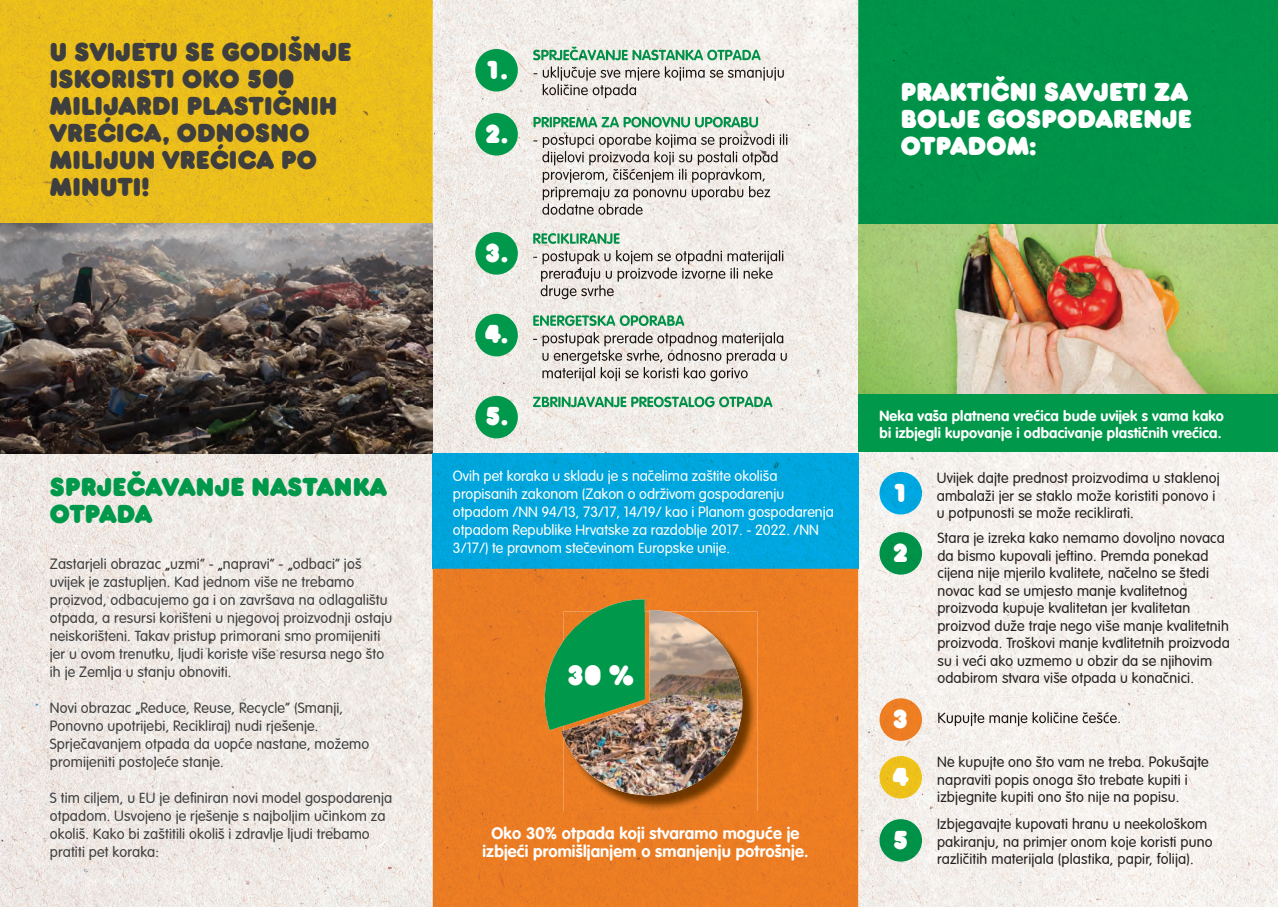
<style>
.page{position:relative;width:1278px;height:907px;background:#fff}
.page>*{position:absolute;margin:0;border:0;box-sizing:border-box;transform-origin:0 0}
.t1{font:29.1px "RNSBARUTABLACKLAZO";color:#fff}
.t2{font:27px/27px "RNSBARUTABLACKLAZO";letter-spacing:.01em;color:#3e3e3f}
.t3{font:27px/27px "RNSBARUTABLACKLAZO";letter-spacing:.01em;color:#fff}
.t4{font:27px/27px "RNSBARUTABLACKLAZO";letter-spacing:.01em;color:#00984a}
.t5{font:700 16.5px/18px "VAG Rounded HR";letter-spacing:.01em;color:#fff;text-align:center}
.t6{font:300 14.55px/17.4px "VAG Rounded HR";letter-spacing:.01em;color:#231f20}
.t7{font:300 14.55px/18px "VAG Rounded HR";letter-spacing:.01em;color:#3e3e3f}
.t8{font:300 14.55px/18px "VAG Rounded HR";color:#fff}
.t9{font:700 14.55px/17.4px "VAG Rounded HR";letter-spacing:.01em;color:#fff}
.s1{color:#231f20}
</style>
<div class="page">
<img style="left:1230px;top:452px;width:47px;height:455px">
<img style="left:907px;top:452px;width:323px;height:243px">
<img style="left:858px;top:695px;width:372px;height:212px">
<img style="left:432px;top:0;width:426px;height:317px">
<img style="left:424px;top:317px;width:483px;height:162px">
<img style="left:858px;top:479px;width:49px;height:216px">
<img style="left:0;top:479px;width:432px;height:428px">
<img style="left:0;top:453px;width:424px;height:27px">
<img style="left:0;top:0;width:432px;height:453px">
<img style="left:432px;top:453px;width:426px;height:116px">
<div style="left:752px;top:569px;width:106px;height:338px;background:#ed7d23"></div>
<div style="left:432px;top:569px;width:320px;height:48px;background:#eb7c23"></div>
<div style="left:432px;top:765px;width:320px;height:142px;background:#eb7c23"></div>
<div style="left:432px;top:617px;width:129px;height:148px;background:#eb7c23"></div>
<img style="left:858px;top:0;width:419px;height:394px">
<svg style="left:532px;top:599px;width:112px;height:131px"></svg>
<img style="left:563px;top:611px;width:194px;height:200px">
<div style="left:563px;top:611px;width:81px;height:91px;background:#00984a"></div>
<img style="left:649px;top:610px;width:93px;height:92px">
<img style="left:561px;top:702px;width:181px;height:93px">
<img style="left:938px;top:712px;width:181px;height:14px">
<img style="left:533px;top:46px;width:227px;height:14px">
<img style="left:533px;top:66px;width:251px;height:15px">
<img style="left:542px;top:84px;width:94px;height:14px">
<div style="left:475px;top:49px;width:43px;height:42px;background:#00984a;border-radius:50%"></div>
<img style="left:879px;top:472px;width:42px;height:42px;border-radius:21px">
<img style="left:879px;top:532px;width:42px;height:42px;border-radius:21px">
<img style="left:879px;top:698px;width:42px;height:43px;border-radius:21px">
<img style="left:879px;top:756px;width:42px;height:42px;border-radius:21px">
<img style="left:879px;top:819px;width:42px;height:42px;border-radius:21px">
<img style="left:533px;top:117px;width:225px;height:10px">
<img style="left:533px;top:134px;width:255px;height:14px">
<img style="left:542px;top:151px;width:236px;height:14px">
<img style="left:542px;top:168px;width:223px;height:15px">
<img style="left:542px;top:186px;width:228px;height:14px">
<img style="left:542px;top:203px;width:100px;height:12px">
<div style="left:475px;top:113px;width:43px;height:43px;background:#00984a;border-radius:50%"></div>
<img style="left:533px;top:233px;width:86px;height:11px">
<img style="left:533px;top:250px;width:250px;height:14px">
<img style="left:532px;top:267px;width:240px;height:15px">
<img style="left:532px;top:285px;width:82px;height:14px">
<div style="left:475px;top:232px;width:43px;height:43px;background:#00984a;border-radius:50%"></div>
<img style="left:533px;top:315px;width:151px;height:11px">
<img style="left:533px;top:332px;width:251px;height:14px">
<img style="left:542px;top:349px;width:245px;height:15px">
<img style="left:542px;top:367px;width:205px;height:14px">
<div style="left:475px;top:314px;width:43px;height:42px;background:#00984a;border-radius:50%"></div>
<img style="left:533px;top:396px;width:239px;height:11px">
<div style="left:475px;top:396px;width:43px;height:42px;background:#00984a;border-radius:50%"></div>
<div style="left:858px;top:394px;width:419px;height:58px;background:#00984a"></div>
<svg style="left:0;top:0;width:8px;height:7px"></svg>
<h2 class="t2" style="left:50px;top:37px;width:303px">U SVIJETU SE GODIŠNJE<br>ISKORISTI OKO 500<br>MILIJARDI PLASTIČNIH<br>VREĆICA, ODNOSNO<br>MILIJUN VREĆICA PO<br>MINUTI!</h2>
<h2 class="t4" style="left:50px;top:472px;width:338px">SPRJEČAVANJE NASTANKA<br>OTPADA</h2>
<p class="t7" style="left:50px;top:554px;width:344px">Zastarjeli obrazac <span class="s1">„</span>uzmi” - <span class="s1">„</span>napravi” - <span class="s1">„</span>odbaci” još uvijek je zastupljen. Kad jednom više ne trebamo proizvod, odbacujemo ga i on završava na odlagalištu otpada, a resursi korišteni u njegovoj proizvodnji ostaju neiskorišteni. Takav pristup primorani smo promijeniti jer u ovom trenutku, ljudi koriste više resursa nego što ih je Zemlja u stanju obnoviti.</p>
<p class="t7" style="left:50px;top:698px;width:321px">Novi obrazac <span class="s1">„</span>Reduce, Reuse, Recycle” (Smanji, Ponovno upotrijebi, Recikliraj) nudi rješenje.<br>Sprječavanjem otpada da uopće nastane, možemo promijeniti postojeće stanje.</p>
<p class="t7" style="left:50px;top:788px;width:344px">S tim ciljem, u EU je definiran novi model gospodarenja otpadom. Usvojeno je rješenje s najboljim učinkom za okoliš. Kako bi zaštitili okoliš i zdravlje ljudi trebamo pratiti pet koraka:</p>
<h2 class="t3" style="left:485px;top:55px;width:23px">1.</h2>
<h2 class="t3" style="left:485px;top:119px;width:24px">2.</h2>
<h2 class="t3" style="left:485px;top:238px;width:24px">3.</h2>
<h2 class="t3" style="left:485px;top:320px;width:24px">4.</h2>
<h2 class="t3" style="left:485px;top:402px;width:24px">5.</h2>
<p class="t8" style="left:453px;top:466px;width:382px">Ovih pet koraka u skladu je s načelima zaštite okoliša propisanih zakonom (Zakon o održivom gospodarenju otpadom /NN 94/13, 73/17, 14/19/ kao i Planom gospodarenja otpadom Republike Hrvatske za razdoblje 2017. - 2022. /NN 3/17/) te pravnom stečevinom Europske unije.</p>
<h1 class="t1" style="left:567px;top:656px;width:68px">30 %</h1>
<p class="t5" style="left:482px;top:823px;width:327px">Oko 30% otpada koji stvaramo moguće je izbjeći promišljanjem o smanjenju potrošnje.</p>
<h2 class="t3" style="left:900px;top:77px;width:292px">PRAKTIČNI SAVJETI ZA<br>BOLJE GOSPODARENJE<br>OTPADOM:</h2>
<p class="t9" style="left:879px;top:406px;width:346px">Neka vaša platnena vrećica bude uvijek s vama kako bi izbjegli kupovanje i odbacivanje plastičnih vrećica.</p>
<h2 class="t3" style="left:892px;top:478px;width:17px">1</h2>
<h2 class="t3" style="left:892px;top:538px;width:17px">2</h2>
<h2 class="t3" style="left:892px;top:689px;width:17px;line-height:57.6px">3<br>4</h2>
<h2 class="t3" style="left:892px;top:825px;width:17px">5</h2>
<p class="t6" style="left:936px;top:469px;width:284px">Uvijek dajte prednost proizvodima u staklenoj ambalaži jer se staklo može koristiti ponovo i u potpunosti se može reciklirati.</p>
<p class="t6" style="left:937px;top:529px;width:294px">Stara je izreka kako nemamo dovoljno novaca da bismo kupovali jeftino. Premda ponekad cijena nije mjerilo kvalitete, načelno se štedi novac kad se umjesto manje kvalitetnog proizvoda kupuje kvalitetan jer kvalitetan proizvod duže traje nego više manje kvalitetnih proizvoda. Troškovi manje kvalitetnih proizvoda su i veći ako uzmemo u obzir da se njihovim odabirom stvara više otpada u konačnici.</p>
<p class="t6" style="left:937px;top:753px;width:273px">Ne kupujte ono što vam ne treba. Pokušajte napraviti popis onoga što trebate kupiti i izbjegnite kupiti ono što nije na popisu.</p>
<p class="t6" style="left:936px;top:815px;width:277px">Izbjegavajte kupovati hranu u neekološkom pakiranju, na primjer onom koje koristi puno različitih materijala (plastika, papir, folija).</p>
</div>
